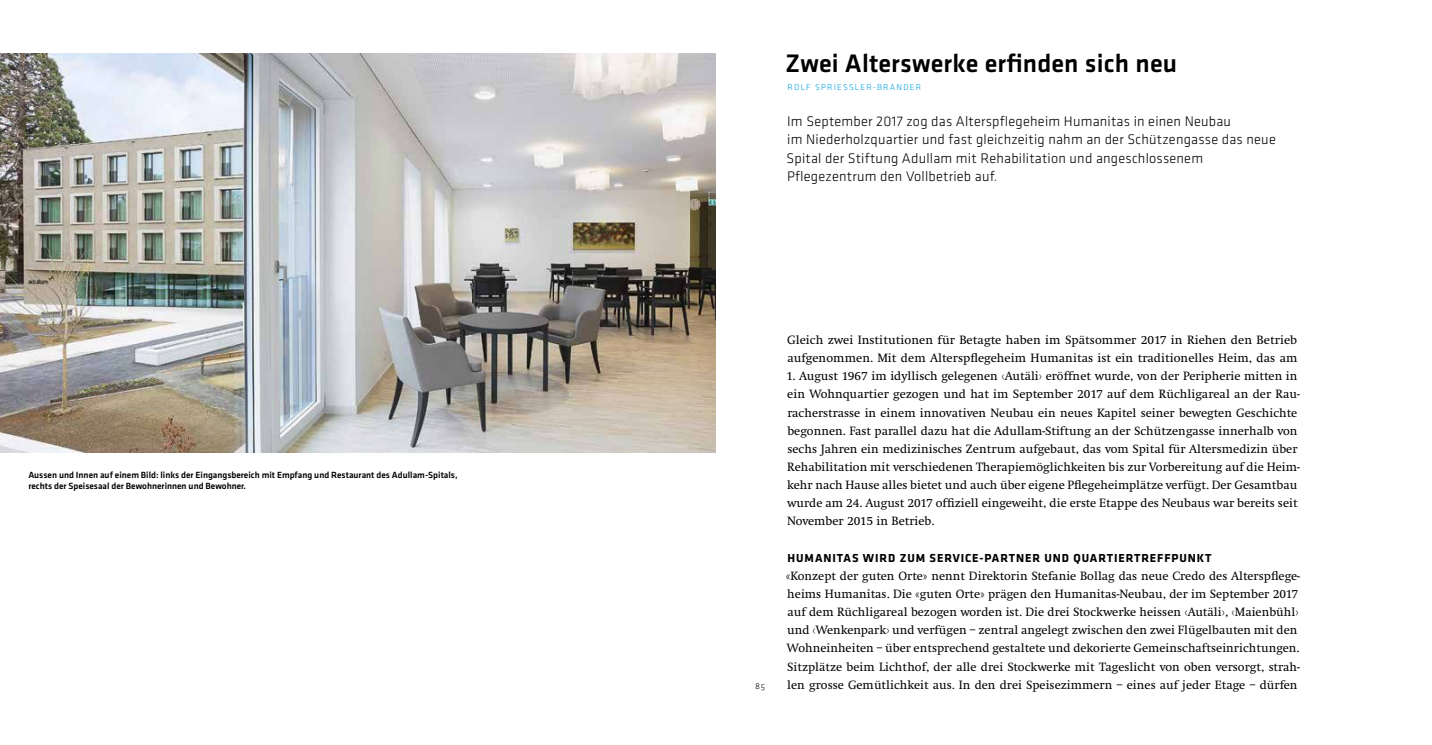
<style>
.page{position:relative;width:1432px;height:745px;background:#fff}
.page>*{position:absolute;margin:0;border:0;box-sizing:border-box;transform-origin:0 0}
.t1{font:500 26.25px "Klavika";letter-spacing:.005em;color:#000}
.t2{font:300 14.38px/18.1px "Klavika";letter-spacing:.015em;color:#000}
.t3{font:12.5px/18.1px "Swift EF";color:#000}
.t4{font:700 12px "Klavika";letter-spacing:.075em;color:#000}
.t5{font:500 9.25px/11.2px "Klavika";color:#000}
.t6{font:300 8.75px "Klavika";letter-spacing:.14em;color:#009fe3}
.t7{font:300 8.75px "Klavika";color:#000}
</style>
<div class="page">
<img style="left:0;top:53px;width:716px;height:399px">
<p class="t5" style="left:28px;top:468px;width:431px">Aussen und Innen auf einem Bild: links der Eingangsbereich mit Empfang und Restaurant des Adullam-Spitals, rechts der Speisesaal der Bewohnerinnen und Bewohner.</p>
<h1 class="t1" style="left:785px;top:45px;width:393px">Zwei Alterswerke erfinden sich neu</h1>
<p class="t6" style="left:787px;top:82px;width:135px">ROLF SPRIESSLER-BRANDER</p>
<p class="t2" style="left:786px;top:112px;width:491px">Im September 2017 zog das Alterspflegeheim Humanitas in einen Neubau<br>im Niederholzquartier und fast gleichzeitig nahm an der Schützengasse das neue Spital der Stiftung Adullam mit Rehabilitation und angeschlossenem Pflegezentrum den Vollbetrieb auf.</p>
<p class="t7" style="left:755px;top:680px;width:11px">85</p>
<p class="t3" style="left:787px;top:331px;width:512px">Gleich zwei Institutionen für Betagte haben im Spätsommer 2017 in Riehen den Betrieb aufgenommen. Mit dem Alterspflegeheim Humanitas ist ein traditionelles Heim, das am</p>
<p class="t3" style="left:786px;top:367px;width:515px">1. August 1967 im idyllisch gelegenen ‹Autäli› eröffnet wurde, von der Peripherie mitten in ein Wohnquartier gezogen und hat im September 2017 auf dem Rüchligareal an der Rau&shy;racherstrasse in einem innovativen Neubau ein neues Kapitel seiner bewegten Geschichte begonnen. Fast parallel dazu hat die Adullam-Stiftung an der Schützengasse innerhalb von sechs Jahren ein medizinisches Zentrum aufgebaut, das vom Spital für Altersmedizin über Rehabilitation mit verschiedenen Therapiemöglichkeiten bis zur Vorbereitung auf die Heim&shy;kehr nach Hause alles bietet und auch über eigene Pflegeheimplätze verfügt. Der Gesamtbau wurde am 24. August 2017 offiziell eingeweiht, die erste Etappe des Neubaus war bereits seit November 2015 in Betrieb.</p>
<p class="t4" style="left:787px;top:548px;width:425px">HUMANITAS WIRD ZUM SERVICE-PARTNER UND QUARTIERTREFFPUNKT</p>
<p class="t3" style="left:786px;top:566px;width:515px">«Konzept der guten Orte» nennt Direktorin Stefanie Bollag das neue Credo des Alterspflege&shy;heims Humanitas. Die «guten Orte» prägen den Humanitas-Neubau, der im September 2017 auf dem Rüchligareal bezogen worden ist. Die drei Stockwerke heissen ‹Autäli›, ‹Maienbühl› und ‹Wenkenpark› und verfügen – zentral angelegt zwischen den zwei Flügelbauten mit den Wohneinheiten – über entsprechend gestaltete und dekorierte Gemeinschaftseinrichtungen.<br>Sitzplätze beim Lichthof, der alle drei Stockwerke mit Tageslicht von oben versorgt, strah&shy;len grosse Gemütlichkeit aus. In den drei Speisezimmern – eines auf jeder Etage – dürfen</p>
</div>
